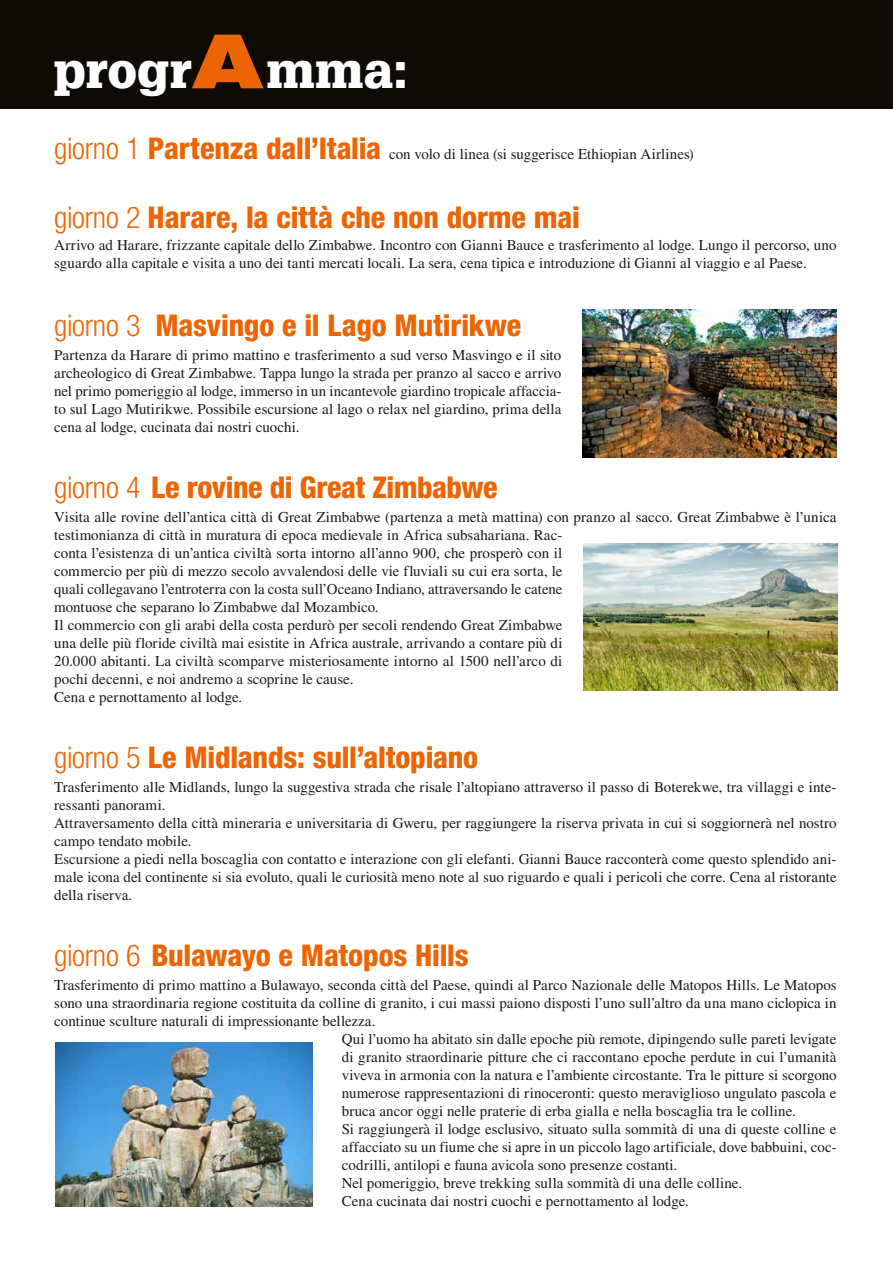
<style>
.page{position:relative;width:893px;height:1263px;background:#fff}
.page>*{position:absolute;margin:0;border:0;box-sizing:border-box;transform-origin:0 0}
.t1{font:900 expanded 75.15px "Helvetica Neue LT Std";color:#ec6502}
.t2{font:900 48.75px "Glypha";color:#fff}
.t3{font:800 condensed 30px "Helvetica Neue LT Std";letter-spacing:-.01em;color:#ec6502}
.t4{font:15px/18px "Times LT Std";color:#1a1a18}
.s1{font-family:"Helvetica Neue LT Std";font-weight:300;font-stretch:condensed;font-size:30px;color:#ec6502}
.s2{font-family:"Helvetica Neue LT Std";font-weight:800;font-stretch:condensed;font-size:30px;color:#ec6502}
.s3{font-weight:300}
</style>
<div class="page">
<div style="left:0;top:0;width:893px;height:108px;background:#0e0a06"></div>
<img style="left:583px;top:310px;width:254px;height:147px">
<img style="left:584px;top:543px;width:254px;height:148px">
<img style="left:55px;top:1043px;width:257px;height:163px">
<h1 class="t1" style="left:194px;top:12px;width:68px">A</h1>
<h2 class="t2" style="left:53px;top:41px;width:140px">progr</h2>
<h2 class="t2" style="left:266px;top:41px;width:142px">mma:</h2>
<p class="t4" style="left:54px;top:145px;width:641px"><span class="s1">giorno 1</span> <span class="s2">Partenza dall’Italia</span> con volo di linea (si suggerisce Ethiopian Airlines)</p>
<h3 class="t3" style="left:54px;top:199px;width:527px"><span class="s3">giorno 2</span> Harare, la città che non dorme mai</h3>
<p class="t4" style="left:54px;top:236px;width:784px">Arrivo ad Harare, frizzante capitale dello Zimbabwe. Incontro con Gianni Bauce e trasferimento al lodge. Lungo il percorso, uno sguardo alla capitale e visita a uno dei tanti mercati locali. La sera, cena tipica e introduzione di Gianni al viaggio e al Paese.</p>
<h3 class="t3" style="left:54px;top:307px;width:468px"><span class="s3">giorno 3</span> Masvingo e il Lago Mutirikwe</h3>
<p class="t4" style="left:54px;top:346px;width:509px;text-align:justify">Partenza da Harare di primo mattino e trasferimento a sud verso Masvingo e il sito archeologico di Great Zimbabwe. Tappa lungo la strada per pranzo al sacco e arrivo nel primo pomeriggio al lodge, immerso in un incantevole giardino tropicale affaccia&shy;to sul Lago Mutirikwe. Possibile escursione al lago o relax nel giardino, prima della cena al lodge, cucinata dai nostri cuochi.</p>
<h3 class="t3" style="left:54px;top:469px;width:445px"><span class="s3">giorno 4</span> Le rovine di Great Zimbabwe</h3>
<p class="t4" style="left:54px;top:508px;width:784px">Visita alle rovine dell’antica città di Great Zimbabwe (partenza a metà mattina) con pranzo al sacco. Great Zimbabwe è l’unica testimonianza di città in muratura di epoca medievale in Africa subsahariana. Rac-<br>conta l’esistenza di un’antica civiltà sorta intorno all’anno 900, che prosperò con il<br>commercio per più di mezzo secolo avvalendosi delle vie fluviali su cui era sorta, le<br>quali collegavano l’entroterra con la costa sull’Oceano Indiano, attraversando le catene<br>montuose che separano lo Zimbabwe dal Mozambico.<br>Il commercio con gli arabi della costa perdurò per secoli rendendo Great Zimbabwe<br>una delle più floride civiltà mai esistite in Africa australe, arrivando a contare più di<br>20.000 abitanti. La civiltà scomparve misteriosamente intorno al 1500 nell’arco di<br>pochi decenni, e noi andremo a scoprine le cause.<br>Cena e pernottamento al lodge.</p>
<h3 class="t3" style="left:54px;top:739px;width:426px"><span class="s3">giorno 5</span> Le Midlands: sull’altopiano</h3>
<p class="t4" style="left:54px;top:778px;width:784px">Trasferimento alle Midlands, lungo la suggestiva strada che risale l’altopiano attraverso il passo di Boterekwe, tra villaggi e inte&shy;ressanti panorami.<br>Attraversamento della città mineraria e universitaria di Gweru, per raggiungere la riserva privata in cui si soggiornerà nel nostro campo tendato mobile.<br>Escursione a piedi nella boscaglia con contatto e interazione con gli elefanti. Gianni Bauce racconterà come questo splendido ani&shy;male icona del continente si sia evoluto, quali le curiosità meno note al suo riguardo e quali i pericoli che corre. Cena al ristorante della riserva.</p>
<h3 class="t3" style="left:54px;top:937px;width:416px"><span class="s3">giorno 6</span> Bulawayo e Matopos Hills</h3>
<p class="t4" style="left:54px;top:976px;width:784px">Trasferimento di primo mattino a Bulawayo, seconda città del Paese, quindi al Parco Nazionale delle Matopos Hills. Le Matopos</p>
<p class="t4" style="left:54px;top:994px;width:784px">sono una straordinaria regione costituita da colline di granito, i cui massi paiono disposti l’uno sull’altro da una mano ciclopica in</p>
<p class="t4" style="left:54px;top:1012px;width:323px">continue sculture naturali di impressionante bellezza.</p>
<p class="t4" style="left:342px;top:1030px;width:496px">Qui l’uomo ha abitato sin dalle epoche più remote, dipingendo sulle pareti levigate</p>
<p class="t4" style="left:342px;top:1048px;width:496px">di granito straordinarie pitture che ci raccontano epoche perdute in cui l’umanità</p>
<p class="t4" style="left:342px;top:1066px;width:496px">viveva in armonia con la natura e l’ambiente circostante. Tra le pitture si scorgono</p>
<p class="t4" style="left:342px;top:1084px;width:496px">numerose rappresentazioni di rinoceronti: questo meraviglioso ungulato pascola e</p>
<p class="t4" style="left:342px;top:1102px;width:456px">bruca ancor oggi nelle praterie di erba gialla e nella boscaglia tra le colline.</p>
<p class="t4" style="left:342px;top:1120px;width:496px">Si raggiungerà il lodge esclusivo, situato sulla sommità di una di queste colline e</p>
<p class="t4" style="left:342px;top:1138px;width:496px">affacciato su un fiume che si apre in un piccolo lago artificiale, dove babbuini, coc-</p>
<p class="t4" style="left:342px;top:1156px;width:337px">codrilli, antilopi e fauna avicola sono presenze costanti.</p>
<p class="t4" style="left:342px;top:1174px;width:402px">Nel pomeriggio, breve trekking sulla sommità di una delle colline.</p>
<p class="t4" style="left:342px;top:1192px;width:349px">Cena cucinata dai nostri cuochi e pernottamento al lodge.</p>
</div>
